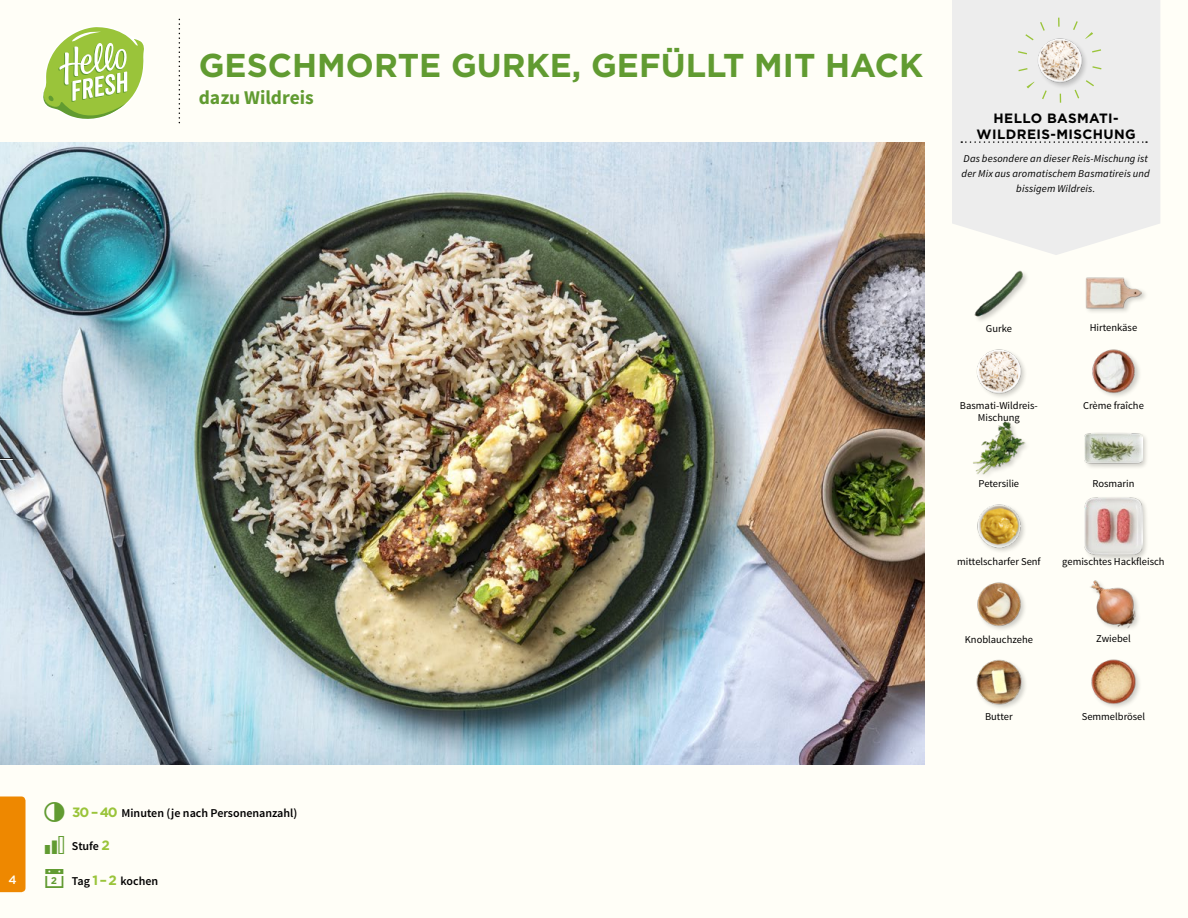
<style>
.page{position:relative;width:1188px;height:918px;background:#fffef7}
.page>*{position:absolute;margin:0;border:0;box-sizing:border-box;transform-origin:0 0}
.t1{font:700 33px "Gotham";color:#619b31}
.t2{font:700 19.5px "Source Sans Pro";color:#619b31}
.t3{font:700 13.5px/16.2px "Gotham";letter-spacing:.03em;color:#000;text-align:center}
.t4{font:600 12px "Source Sans Pro";color:#000}
.t5{font:500 12px "Gotham";color:#fffef7}
.t6{font:10.5px "Source Sans Pro";color:#000}
.t7{font:italic 10.5px/14.7px "Source Sans Pro";letter-spacing:.015em;color:#000;text-align:center}
.s1{font-family:"Gotham";font-weight:700;font-size:13.5px;color:#9ac43a}
</style>
<div class="page">
<img style="left:976px;top:659px;width:50px;height:49px">
<img style="left:1091px;top:659px;width:49px;height:48px">
<img style="left:1090px;top:580px;width:48px;height:49px">
<img style="left:977px;top:582px;width:48px;height:48px">
<img style="left:977px;top:504px;width:48px;height:48px">
<div style="left:1084px;top:496px;width:66px;height:66px;background:#000;opacity:.2"></div>
<img style="left:1085px;top:497px;width:57px;height:58px">
<div style="left:1084px;top:432px;width:66px;height:39px;background:#000;opacity:.2"></div>
<img style="left:1085px;top:432px;width:57px;height:39px">
<img style="left:973px;top:421px;width:53px;height:54px">
<img style="left:976px;top:349px;width:49px;height:48px">
<img style="left:1092px;top:349px;width:48px;height:48px">
<div style="left:1085px;top:276px;width:63px;height:39px;background:#000;opacity:.2"></div>
<img style="left:1085px;top:276px;width:57px;height:39px">
<img style="left:974px;top:270px;width:53px;height:51px">
<svg style="left:43px;top:27px;width:101px;height:92px"></svg>
<svg style="left:952px;top:0;width:208px;height:255px;background:#eeeeed"></svg>
<svg style="left:961px;top:141px;width:186px;height:2px"></svg>
<img style="left:1031px;top:32px;width:57px;height:57px">
<div style="left:1017px;top:18px;width:85px;height:85px;border:9px dashed #9ac43a;border-radius:50%"></div>
<div style="left:0;top:796px;width:26px;height:96px;background:#e80"></div>
<img style="left:0;top:142px;width:925px;height:623px">
<svg style="left:0;top:458px;width:13px;height:2px"></svg>
<h1 class="t1" style="left:199px;top:44px;width:726px">GESCHMORTE GURKE, GEFÜLLT MIT HACK</h1>
<h2 class="t2" style="left:199px;top:85px;width:117px">dazu Wildreis</h2>
<p class="t3" style="left:977px;top:110px;width:161px">HELLO BASMATI-<br>WILDREIS-MISCHUNG</p>
<p class="t7" style="left:962px;top:152px;width:190px">Das besondere an dieser Reis-Mischung ist der Mix aus aromatischem Basmatireis und bissigem Wildreis.</p>
<p class="t4" style="left:72px;top:805px;width:227px"><span class="s1">30 –40</span> Minuten (je nach Personenanzahl)</p>
<p class="t4" style="left:72px;top:838px;width:40px">Stufe <span class="s1">2</span></p>
<p class="t5" style="left:9px;top:872px;width:10px">4</p>
<p class="t4" style="left:72px;top:874px;width:88px">Tag <span class="s1">1 –2</span> kochen</p>
<p class="t5" style="left:9px;top:872px;width:6px">1</p>
<p class="t6" style="left:986px;top:322px;width:28px">Gurke</p>
<p class="t6" style="left:1090px;top:321px;width:49px">Hirtenkäse</p>
<p class="t6" style="left:960px;top:399px;width:79px">Basmati-Wildreis-</p>
<p class="t6" style="left:1083px;top:399px;width:62px">Crème fraîche</p>
<p class="t6" style="left:978px;top:411px;width:43px">Mischung</p>
<p class="t6" style="left:979px;top:477px;width:42px">Petersilie</p>
<p class="t6" style="left:1092px;top:477px;width:44px">Rosmarin</p>
<p class="t6" style="left:957px;top:555px;width:85px">mittelscharfer Senf</p>
<p class="t6" style="left:1062px;top:555px;width:104px">gemischtes Hackfleisch</p>
<p class="t6" style="left:965px;top:633px;width:70px">Knoblauchzehe</p>
<p class="t6" style="left:1096px;top:632px;width:36px">Zwiebel</p>
<p class="t6" style="left:985px;top:710px;width:29px">Butter</p>
<p class="t6" style="left:1082px;top:710px;width:65px">Semmelbrösel</p>
</div>
